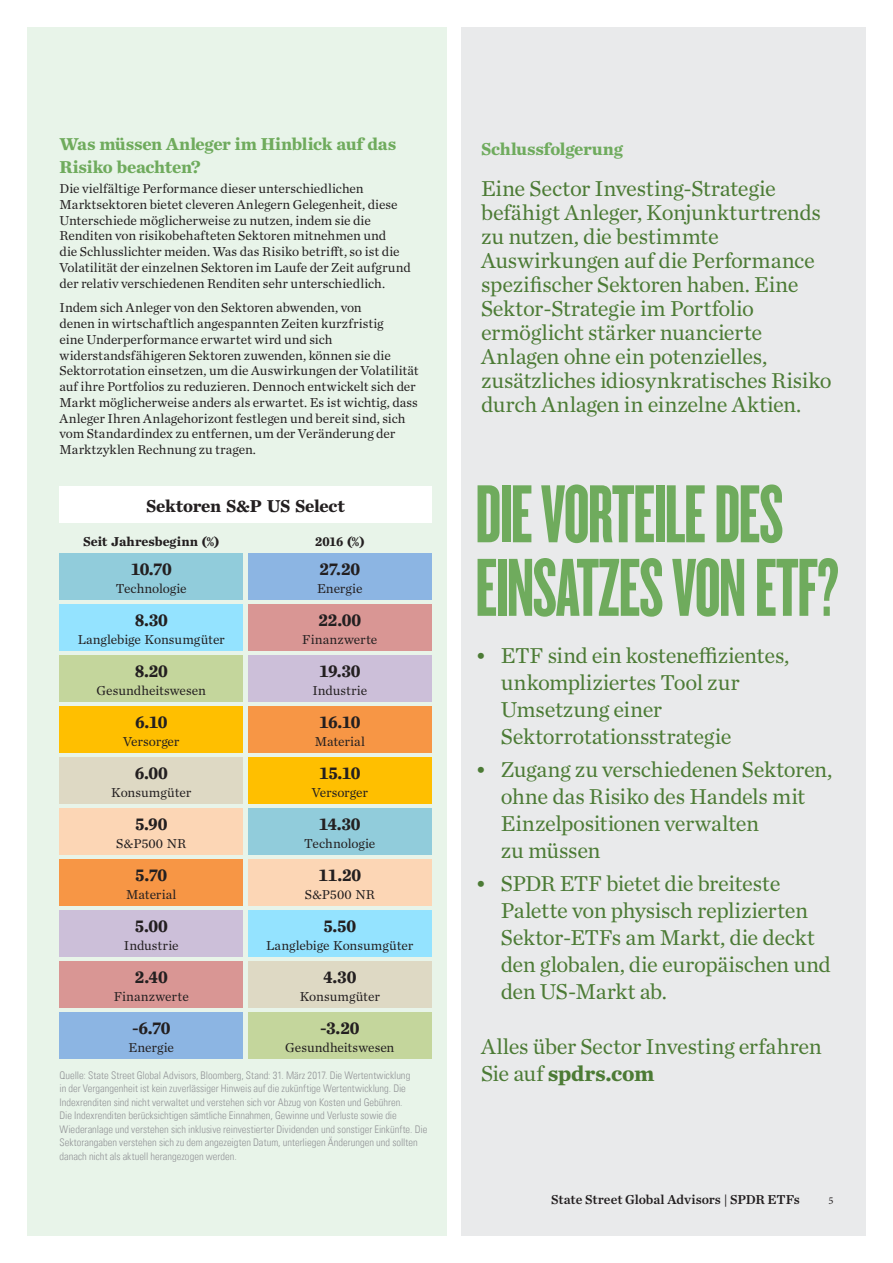
<style>
.page{position:relative;width:893px;height:1263px;background:#fff}
.page>*{position:absolute;margin:0;border:0;box-sizing:border-box;transform-origin:0 0}
.t1{font:85.5px/73.5px "Knockout 67 Full Bantamwt";letter-spacing:-.015em;color:#6fab5d}
.t2{font:22.5px/27px "Chronicle Text G1";letter-spacing:-.015em;color:#4c7b35}
.t3{font:700 18px "Chronicle Text G1";letter-spacing:-.02em;color:#231f20}
.t4{font:700 18px/22.5px "Chronicle Text G1";letter-spacing:-.015em;color:#6fab5d}
.t5{font:13.5px/15.8px "Chronicle Text G1";color:#231f20}
.t6{font:13.5px "Chronicle Text G1 Semi";letter-spacing:-.005em;color:#231f20}
.t7{font:700 13.5px "Chronicle Text G1";letter-spacing:-.005em;color:#231f20}
.t8{font:10.5px/13.5px "Univers Com 47 Light Cond";color:#939598}
.t9{font:10.5px "Minion Pro";color:#231f20}
.s1{font-weight:700}
</style>
<div class="page">
<div style="left:27px;top:27px;width:419px;height:1209px;background:#e8f4e9"></div>
<div style="left:461px;top:27px;width:405px;height:1209px;background:#e9eaeb"></div>
<div style="left:60px;top:486px;width:372px;height:37px;background:#fff"></div>
<div style="left:60px;top:655px;width:183px;height:47px;background:#c4d69c"></div>
<div style="left:60px;top:859px;width:183px;height:47px;background:#f79645"></div>
<div style="left:60px;top:1012px;width:183px;height:47px;background:#8cb5e3"></div>
<div style="left:60px;top:604px;width:183px;height:47px;background:#94e3ff"></div>
<div style="left:60px;top:706px;width:183px;height:47px;background:#ffbf00"></div>
<div style="left:60px;top:910px;width:183px;height:47px;background:#ccbfd9"></div>
<div style="left:60px;top:961px;width:183px;height:47px;background:#d99694"></div>
<div style="left:60px;top:553px;width:183px;height:47px;background:#91ccdb"></div>
<div style="left:60px;top:757px;width:183px;height:47px;background:#ded9c4"></div>
<div style="left:60px;top:808px;width:183px;height:47px;background:#fcd6b5"></div>
<div style="left:248px;top:910px;width:184px;height:47px;background:#94e3ff"></div>
<div style="left:248px;top:604px;width:184px;height:47px;background:#d99694"></div>
<div style="left:248px;top:706px;width:184px;height:47px;background:#f79645"></div>
<div style="left:248px;top:655px;width:184px;height:47px;background:#ccbfd9"></div>
<div style="left:248px;top:808px;width:184px;height:47px;background:#91ccdb"></div>
<div style="left:248px;top:757px;width:184px;height:47px;background:#ffbf00"></div>
<div style="left:248px;top:859px;width:184px;height:47px;background:#fcd6b5"></div>
<div style="left:248px;top:553px;width:184px;height:47px;background:#8cb5e3"></div>
<div style="left:248px;top:961px;width:184px;height:47px;background:#ded9c4"></div>
<div style="left:248px;top:1012px;width:184px;height:47px;background:#c4d69c"></div>
<h3 class="t4" style="left:60px;top:132px;width:338px">Was müssen Anleger im Hinblick auf das<br>Risiko beachten?</h3>
<p class="t5" style="left:60px;top:180px;width:353px">Die vielfältige Performance dieser unterschiedlichen Marktsektoren bietet cleveren Anlegern Gelegenheit, diese Unterschiede möglicherweise zu nutzen, indem sie die Renditen von risikobehafteten Sektoren mitnehmen und<br>die Schlusslichter meiden. Was das Risiko betrifft, so ist die Volatilität der einzelnen Sektoren im Laufe der Zeit aufgrund der relativ verschiedenen Renditen sehr unterschiedlich.</p>
<p class="t5" style="left:60px;top:299px;width:361px">Indem sich Anleger von den Sektoren abwenden, von<br>denen in wirtschaftlich angespannten Zeiten kurzfristig<br>eine Underperformance erwartet wird und sich widerstandsfähigeren Sektoren zuwenden, können sie die Sektorrotation einsetzen, um die Auswirkungen der Volatilität auf ihre Portfolios zu reduzieren. Dennoch entwickelt sich der Markt möglicherweise anders als erwartet. Es ist wichtig, dass Anleger Ihren Anlagehorizont festlegen und bereit sind, sich vom Standardindex zu entfernen, um der Veränderung der Marktzyklen Rechnung zu tragen.</p>
<h3 class="t3" style="left:146px;top:491px;width:200px">Sektoren S&amp;P US Select</h3>
<p class="t7" style="left:83px;top:531px;width:138px">Seit Jahresbeginn (%)</p>
<p class="t7" style="left:315px;top:531px;width:51px">2016 (%)</p>
<h3 class="t3" style="left:131px;top:554px;width:42px">10.70</h3>
<p class="t5" style="left:116px;top:580px;width:73px">Technologie</p>
<h3 class="t3" style="left:319px;top:554px;width:42px">27.20</h3>
<p class="t5" style="left:317px;top:580px;width:47px">Energie</p>
<h3 class="t3" style="left:135px;top:605px;width:35px">8.30</h3>
<p class="t5" style="left:78px;top:631px;width:149px">Langlebige Konsumgüter</p>
<h3 class="t3" style="left:319px;top:605px;width:44px">22.00</h3>
<p class="t5" style="left:302px;top:631px;width:77px">Finanzwerte</p>
<h3 class="t3" style="left:135px;top:656px;width:35px">8.20</h3>
<p class="t5" style="left:97px;top:682px;width:111px">Gesundheitswesen</p>
<h3 class="t3" style="left:319px;top:656px;width:43px">19.30</h3>
<p class="t5" style="left:312px;top:682px;width:56px">Industrie</p>
<h3 class="t3" style="left:135px;top:707px;width:34px">6.10</h3>
<p class="t5" style="left:123px;top:733px;width:58px">Versorger</p>
<h3 class="t3" style="left:319px;top:707px;width:43px">16.10</h3>
<p class="t5" style="left:315px;top:733px;width:52px">Material</p>
<h3 class="t3" style="left:135px;top:758px;width:34px">6.00</h3>
<p class="t5" style="left:111px;top:784px;width:82px">Konsumgüter</p>
<h3 class="t3" style="left:135px;top:809px;width:34px">5.90</h3>
<p class="t5" style="left:116px;top:835px;width:71px">S&amp;P500 NR</p>
<h3 class="t3" style="left:319px;top:758px;width:43px">15.10</h3>
<p class="t5" style="left:312px;top:784px;width:58px">Versorger</p>
<h3 class="t3" style="left:319px;top:809px;width:43px">14.30</h3>
<p class="t5" style="left:304px;top:835px;width:73px">Technologie</p>
<h3 class="t3" style="left:135px;top:860px;width:33px">5.70</h3>
<p class="t5" style="left:126px;top:886px;width:52px">Material</p>
<h3 class="t3" style="left:318px;top:860px;width:44px">11.20</h3>
<p class="t5" style="left:305px;top:886px;width:71px">S&amp;P500 NR</p>
<h3 class="t3" style="left:135px;top:911px;width:34px">5.00</h3>
<p class="t5" style="left:124px;top:937px;width:56px">Industrie</p>
<h3 class="t3" style="left:135px;top:962px;width:34px">2.40</h3>
<p class="t5" style="left:114px;top:988px;width:77px">Finanzwerte</p>
<h3 class="t3" style="left:132px;top:1013px;width:40px">-6.70</h3>
<p class="t5" style="left:129px;top:1039px;width:47px">Energie</p>
<h3 class="t3" style="left:323px;top:911px;width:34px">5.50</h3>
<p class="t5" style="left:266px;top:937px;width:149px">Langlebige Konsumgüter</p>
<h3 class="t3" style="left:323px;top:962px;width:35px">4.30</h3>
<p class="t5" style="left:300px;top:988px;width:82px">Konsumgüter</p>
<h3 class="t3" style="left:320px;top:1013px;width:41px">-3.20</h3>
<p class="t5" style="left:285px;top:1039px;width:111px">Gesundheitswesen</p>
<p class="t8" style="left:60px;top:1068px;width:369px">Quelle: State Street Global Advisors, Bloomberg, Stand: 31. März 2017. Die Wertentwicklung<br>in der Vergangenheit ist kein zuverlässiger Hinweis auf die zukünftige Wertentwicklung. Die Indexrenditen sind nicht verwaltet und verstehen sich vor Abzug von Kosten und Gebühren.<br>Die Indexrenditen berücksichtigen sämtliche Einnahmen, Gewinne und Verluste sowie die Wiederanlage und verstehen sich inklusive reinvestierter Dividenden und sonstiger Einkünfte. Die Sektorangaben verstehen sich zu dem angezeigten Datum, unterliegen Änderungen und sollten danach nicht als aktuell herangezogen werden.</p>
<h3 class="t4" style="left:481px;top:136px;width:143px">Schlussfolgerung</h3>
<p class="t2" style="left:481px;top:175px;width:352px;line-height:24px">Eine Sector Investing-Strategie befähigt Anleger, Konjunkturtrends zu nutzen, die bestimmte Auswirkungen auf die Performance spezifischer Sektoren haben. Eine Sektor-Strategie im Portfolio ermöglicht stärker nuancierte Anlagen ohne ein potenzielles, zusätzliches idiosynkratisches Risiko durch Anlagen in einzelne Aktien.</p>
<h1 class="t1" style="left:475px;top:475px;width:365px">DIEVORTEILE DES<br>EINSATZES VON ETF?</h1>
<h2 class="t2" style="left:501px;top:640px;width:290px;text-indent:-26px">• ETF sind ein kosteneffizientes, unkompliziertes Tool zur<br>Umsetzung einer<br>Sektorrotationsstrategie</h2>
<h2 class="t2" style="left:501px;top:754px;width:333px;text-indent:-26px">• Zugang zu verschiedenen Sektoren, ohne das Risiko des Handels mit<br>Einzelpositionen verwalten<br>zu müssen</h2>
<h2 class="t2" style="left:501px;top:868px;width:332px;text-indent:-26px">• SPDR ETF bietet die breiteste<br>Palette von physisch replizierten<br>Sektor-ETFs am Markt, die deckt den globalen, die europäischen und den US-Markt ab.</h2>
<h2 class="t2" style="left:481px;top:1032px;width:342px">Alles über Sector Investing erfahren<br>Sie auf <span class="s1">spdrs.com</span></h2>
<p class="t6" style="left:551px;top:1188px;width:250px">State Street Global Advisors | SPDR ETFs</p>
<p class="t9" style="left:828px;top:1193px;width:7px">5</p>
</div>
